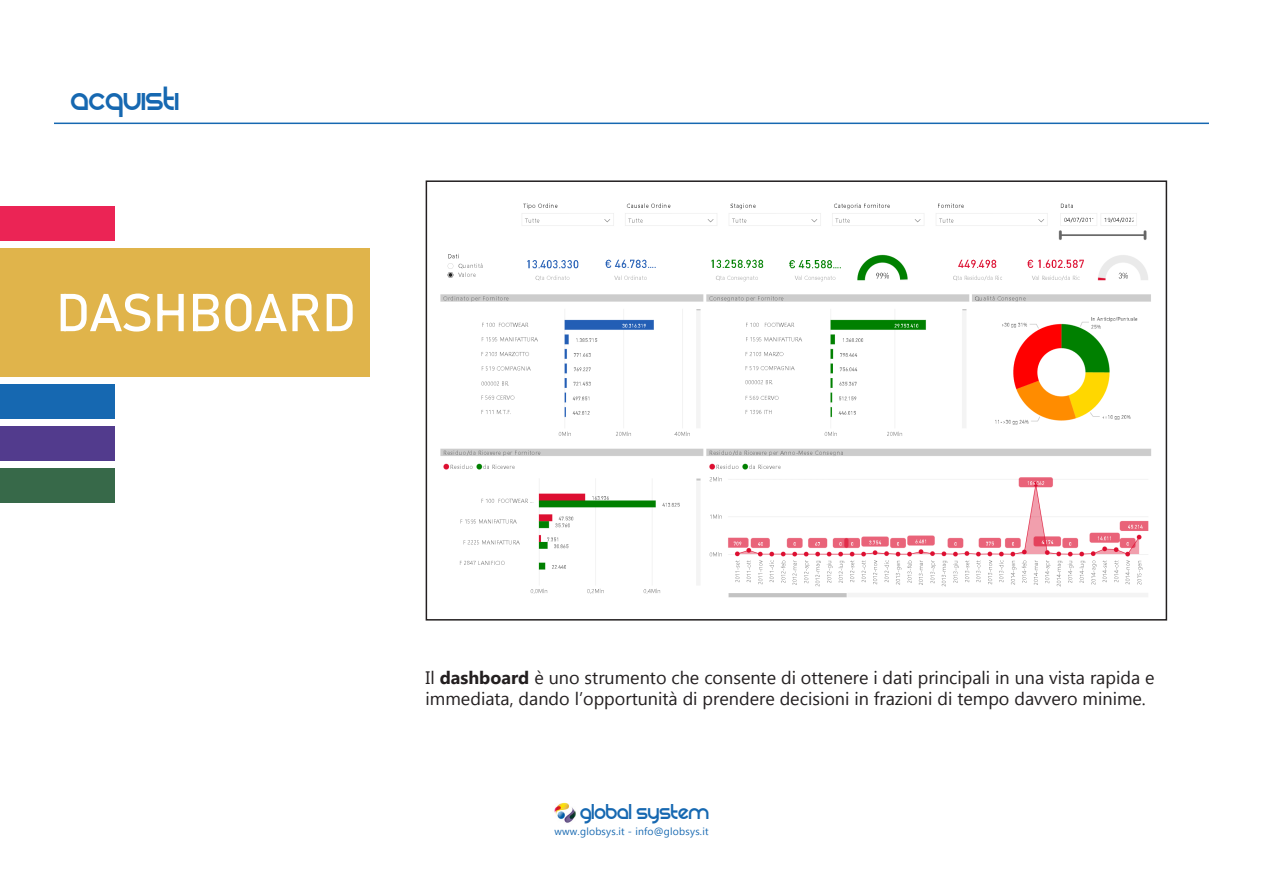
<style>
.page{position:relative;width:1263px;height:893px;background:#fff}
.page>*{position:absolute;margin:0;border:0;box-sizing:border-box;transform-origin:0 0}
.t1{font:52.5px "Bahnschrift";letter-spacing:-.015em;color:#fff}
.t2{font:37.5px "REZ";color:#1668b1}
.t3{font:24px "REZ";color:#1668b1}
.t4{font:18px/21.6px "Gadugi";color:#231f20}
.t5{font:10.35px "Gadugi";letter-spacing:.02em;color:#1668b1}
.s1{font-weight:700}
</style>
<div class="page">
<div style="left:0;top:248px;width:369px;height:128px;background:#e0b44b"></div>
<hr style="left:54px;top:123px;width:1155px;height:1px;background:#1668b1">
<img style="left:440px;top:203px;width:711px;height:395px">
<div style="left:426px;top:180px;width:741px;height:441px;border:2px solid #231f20"></div>
<div style="left:0;top:206px;width:115px;height:35px;background:#eb2455"></div>
<div style="left:0;top:384px;width:115px;height:35px;background:#1668b1"></div>
<div style="left:0;top:426px;width:115px;height:35px;background:#523b8d"></div>
<div style="left:0;top:468px;width:115px;height:35px;background:#376949"></div>
<img style="left:554px;top:802px;width:22px;height:21px">
<p class="t2" style="left:71px;top:86px;width:110px">acquisti</p>
<p class="t1" style="left:56px;top:273px;width:302px">DASHBOARD</p>
<p class="t4" style="left:426px;top:666px;width:730px">Il <span class="s1">dashboard</span> è uno strumento che consente di ottenere i dati principali in una vista rapida e immediata, dando l’opportunità di prendere decisioni in frazioni di tempo davvero minime.</p>
<p class="t3" style="left:580px;top:804px;width:130px">global System</p>
<p class="t5" style="left:554px;top:825px;width:156px">www.globsys.it - info@globsys.it</p>
</div>
